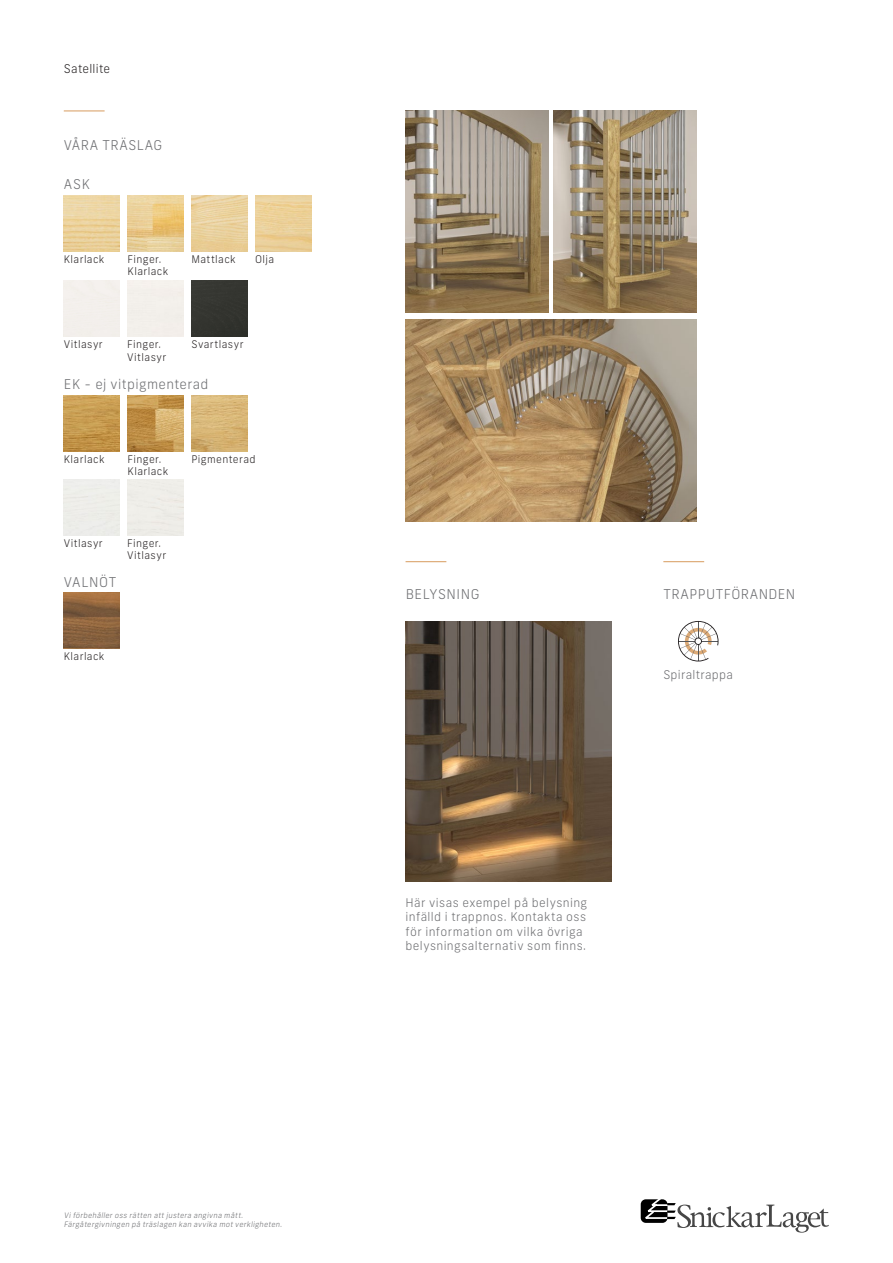
<style>
.page{position:relative;width:893px;height:1263px;background:#fff}
.page>*{position:absolute;margin:0;border:0;box-sizing:border-box;transform-origin:0 0}
.t1{font:300 13.5px "New Frank";letter-spacing:.035em;color:#6c6d70}
.t2{font:300 12px/14.4px "New Frank";letter-spacing:.03em;color:#6c6d70}
.t3{font:300 12px "New Frank";letter-spacing:.02em;color:#231f20}
.t4{font:300 10.5px/12.6px "New Frank";letter-spacing:.04em;color:#231f20}
.t5{font:italic 300 7.5px/9px "New Frank";color:#6c6d70}
</style>
<div class="page">
<hr style="left:663px;top:561px;width:41px;height:1px;background:#d89b5e">
<svg style="left:678px;top:621px;width:40px;height:40px"></svg>
<div style="left:191px;top:281px;width:56px;height:56px;background:#343530"></div>
<img style="left:191px;top:195px;width:56px;height:56px">
<img style="left:405px;top:111px;width:143px;height:202px">
<img style="left:405px;top:319px;width:291px;height:203px">
<img style="left:64px;top:395px;width:56px;height:56px">
<img style="left:191px;top:395px;width:56px;height:56px">
<img style="left:128px;top:395px;width:56px;height:56px">
<img style="left:128px;top:195px;width:56px;height:56px">
<img style="left:554px;top:111px;width:142px;height:202px">
<img style="left:64px;top:593px;width:56px;height:56px">
<svg style="left:641px;top:1199px;width:188px;height:33px"></svg>
<hr style="left:64px;top:111px;width:41px;height:1px;background:#d89b5e">
<hr style="left:406px;top:561px;width:40px;height:1px;background:#d89b5e">
<img style="left:406px;top:621px;width:206px;height:260px">
<p class="t3" style="left:64px;top:61px;width:48px">Satellite</p>
<p class="t1" style="left:64px;top:137px;width:100px">VÅRA TRÄSLAG</p>
<p class="t1" style="left:64px;top:176px;width:27px">ASK</p>
<p class="t4" style="left:64px;top:253px;width:42px">Klarlack</p>
<p class="t4" style="left:191px;top:253px;width:46px">Mattlack</p>
<p class="t4" style="left:255px;top:253px;width:21px">Olja</p>
<p class="t4" style="left:128px;top:253px;width:42px">Finger.<br>Klarlack</p>
<p class="t4" style="left:64px;top:338px;width:41px">Vitlasyr</p>
<p class="t4" style="left:191px;top:338px;width:54px">Svartlasyr</p>
<p class="t4" style="left:127px;top:338px;width:41px">Finger.<br>Vitlasyr</p>
<p class="t1" style="left:64px;top:375px;width:146px">EK - ej vitpigmenterad</p>
<p class="t4" style="left:64px;top:453px;width:42px">Klarlack</p>
<p class="t4" style="left:191px;top:453px;width:66px">Pigmenterad</p>
<p class="t4" style="left:128px;top:453px;width:42px">Finger.<br>Klarlack</p>
<p class="t4" style="left:64px;top:536px;width:41px">Vitlasyr</p>
<p class="t1" style="left:64px;top:574px;width:54px">VALNÖT</p>
<p class="t4" style="left:127px;top:536px;width:41px">Finger.<br>Vitlasyr</p>
<p class="t4" style="left:64px;top:650px;width:42px">Klarlack</p>
<p class="t5" style="left:64px;top:1210px;width:221px">Vi förbehåller oss rätten att justera angivna mått.<br>Färgåtergivningen på träslagen kan avvika mot verkligheten.</p>
<p class="t1" style="left:406px;top:586px;width:75px">BELYSNING</p>
<p class="t1" style="left:663px;top:586px;width:133px">TRAPPUTFÖRANDEN</p>
<p class="t2" style="left:663px;top:667px;width:71px">Spiraltrappa</p>
<p class="t2" style="left:406px;top:895px;width:183px">Här visas exempel på belysning infälld i trappnos. Kontakta oss för information om vilka övriga belysningsalternativ som finns.</p>
</div>
